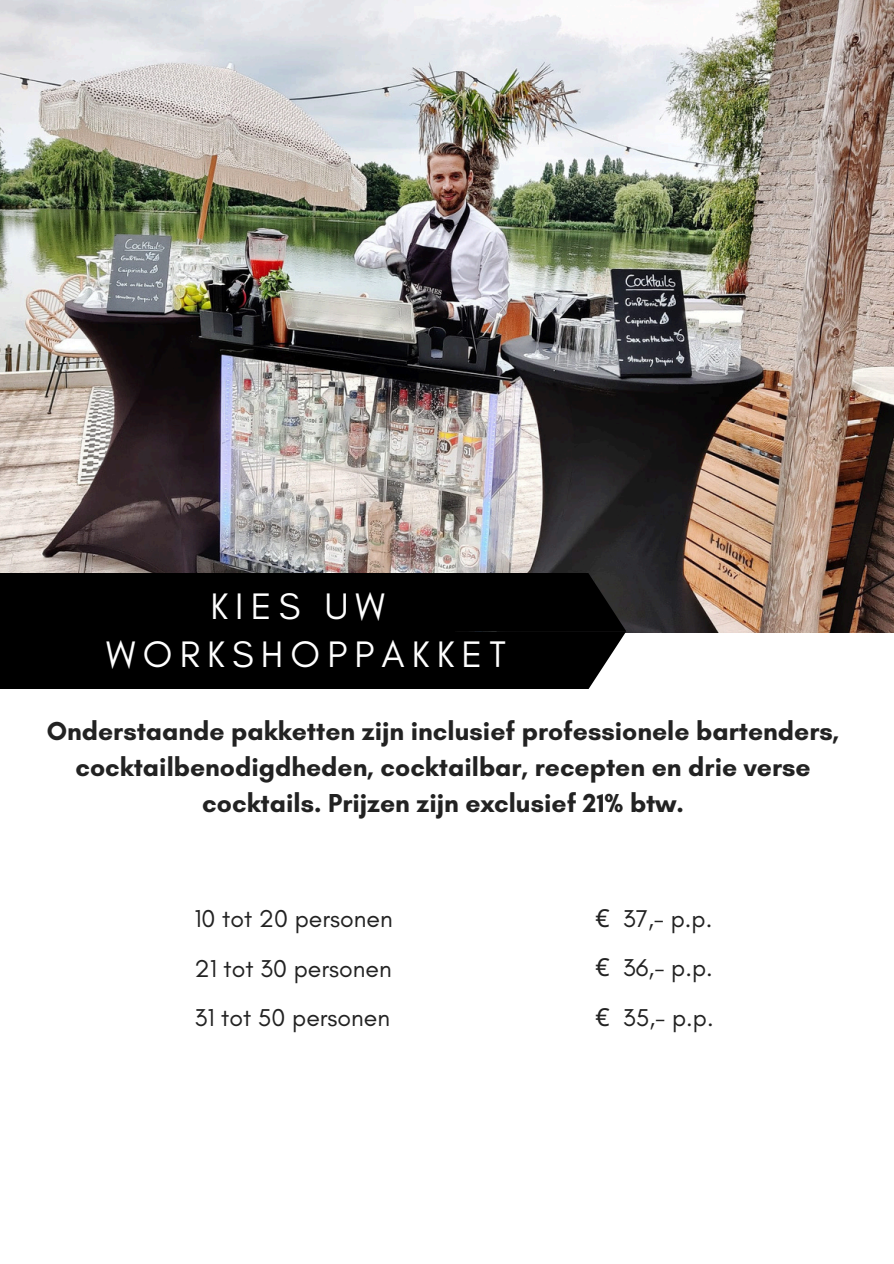
<style>
.page{position:relative;width:894px;height:1264px;background:#fff}
.page>*{position:absolute;margin:0;border:0;box-sizing:border-box;transform-origin:0 0}
.t1{font:37.5px/48.3px "Glacial Indifference";letter-spacing:.19em;color:#fff;text-align:center}
.t2{font:700 26.4px/36px "Glacial Indifference";color:#222;text-align:center}
.t3{font:24.75px "Glacial Indifference";color:#222}
.s1{font-family:"Noto Sans"}
</style>
<div class="page">
<img style="left:0;top:0;width:893px;height:632px">
<div style="left:0;top:573px;width:454px;height:115px;background:#000"></div>
<svg style="left:454px;top:573px;width:171px;height:115px;background:#0f0f0f"></svg>
<p class="t1" style="left:106px;top:581px;width:401px">KIES UW<br>WORKSHOPPAKKET</p>
<p class="t2" style="left:47px;top:712px;width:793px">Onderstaande pakketten zijn inclusief professionele bartenders, cocktailbenodigdheden, cocktailbar, recepten en drie verse cocktails. Prijzen zijn exclusief 21% btw.</p>
<h1 class="t3" style="left:194px;top:903px;width:199px">10 tot 20 personen</h1>
<h2 class="t3" style="left:194px;top:953px;width:198px">21 tot 30 personen</h2>
<p class="t3" style="left:194px;top:1002px;width:197px">31 tot 50 personen</p>
<p class="t3" style="left:595px;top:903px;width:118px"><span class="s1">€</span> 37,- p.p.</p>
<p class="t3" style="left:595px;top:952px;width:119px"><span class="s1">€</span> 36,- p.p.</p>
<p class="t3" style="left:595px;top:1002px;width:120px"><span class="s1">€</span> 35,- p.p.</p>
</div>
